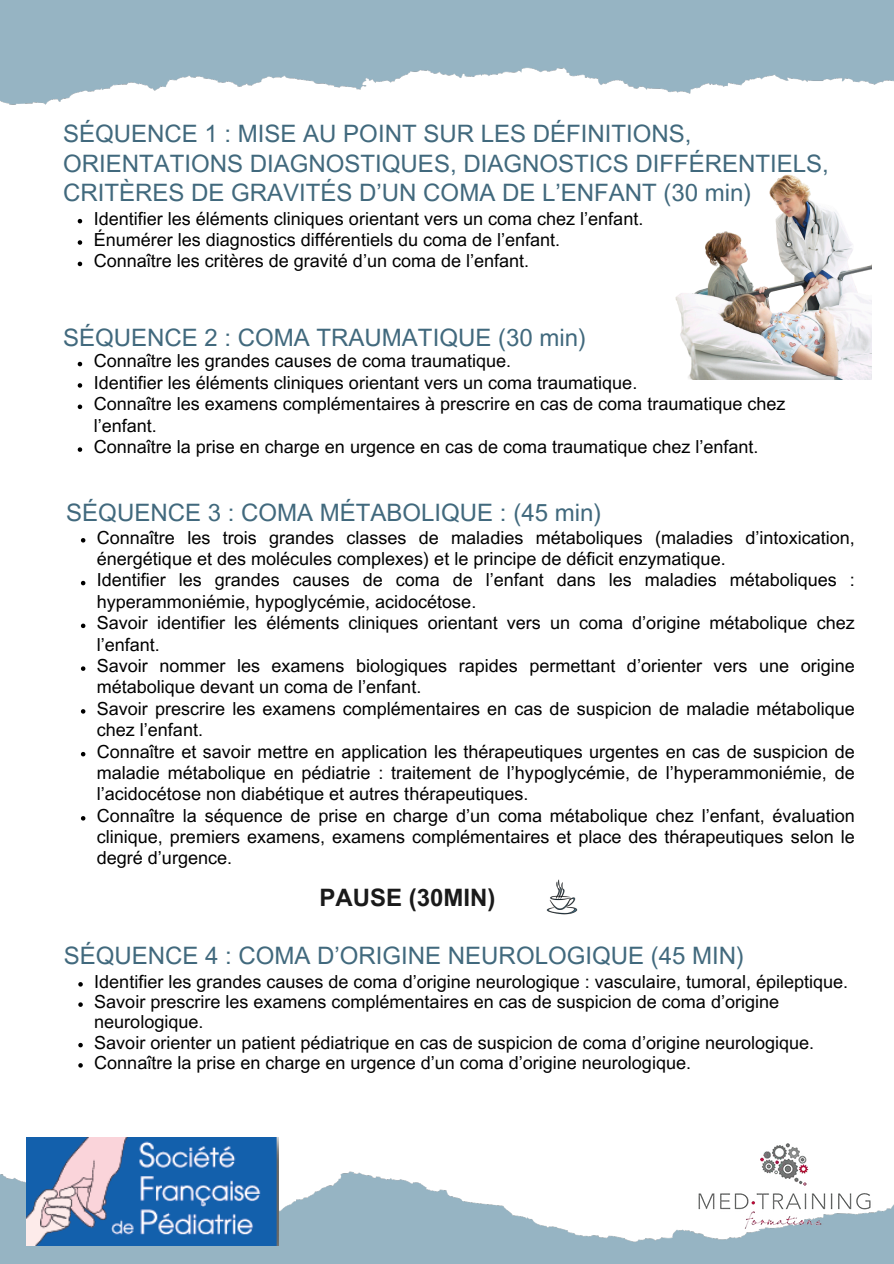
<style>
.page{position:relative;width:894px;height:1264px;background:#fff}
.page>*{position:absolute;margin:0;border:0;box-sizing:border-box;transform-origin:0 0}
.t1{font:24px/29.2px "Arial MT Pro";color:#41697d}
.t2{font:700 24px "Arial MT Pro";color:#1a1a1a}
.t3{font:18px/21.3px "Arial MT Pro";color:#000}
</style>
<div class="page">
<img style="left:0;top:0;width:893px;height:105px">
<img style="left:0;top:1153px;width:893px;height:110px">
<img style="left:681px;top:1143px;width:203px;height:94px">
<img style="left:675px;top:174px;width:196px;height:206px">
<img style="left:546px;top:879px;width:32px;height:36px">
<svg style="left:81px;top:538px;width:4px;height:4px"></svg>
<svg style="left:81px;top:581px;width:4px;height:4px"></svg>
<svg style="left:81px;top:623px;width:4px;height:5px"></svg>
<svg style="left:81px;top:666px;width:4px;height:5px"></svg>
<svg style="left:81px;top:709px;width:4px;height:4px"></svg>
<svg style="left:81px;top:752px;width:4px;height:4px"></svg>
<svg style="left:81px;top:816px;width:4px;height:4px"></svg>
<img style="left:26px;top:1137px;width:252px;height:107px">
<svg style="left:78px;top:219px;width:4px;height:4px"></svg>
<svg style="left:78px;top:240px;width:4px;height:5px"></svg>
<svg style="left:78px;top:262px;width:4px;height:4px"></svg>
<svg style="left:78px;top:362px;width:4px;height:4px"></svg>
<svg style="left:78px;top:383px;width:4px;height:5px"></svg>
<svg style="left:78px;top:404px;width:4px;height:5px"></svg>
<svg style="left:78px;top:447px;width:4px;height:5px"></svg>
<svg style="left:78px;top:982px;width:5px;height:4px"></svg>
<svg style="left:78px;top:1002px;width:5px;height:4px"></svg>
<svg style="left:78px;top:1042px;width:5px;height:5px"></svg>
<svg style="left:78px;top:1063px;width:5px;height:4px"></svg>
<h3 class="t1" style="left:63px;top:122px;width:767px">SÉQUENCE 1 : MISE AU POINT SUR LES DÉFINITIONS,<br>ORIENTATIONS DIAGNOSTIQUES, DIAGNOSTICS DIFFÉRENTIELS,<br>CRITÈRES DE GRAVITÉS D’UN COMA DE L’ENFANT (30 min)</h3>
<p class="t3" style="left:94px;top:210px;width:551px">Identifier les éléments cliniques orientant vers un coma chez l’enfant.</p>
<p class="t3" style="left:94px;top:231px;width:468px">Énumérer les diagnostics différentiels du coma de l’enfant.</p>
<p class="t3" style="left:94px;top:252px;width:437px">Connaître les critères de gravité d’un coma de l’enfant.</p>
<p class="t1" style="left:63px;top:325px;width:524px">SÉQUENCE 2 : COMA TRAUMATIQUE (30 min)</p>
<p class="t3" style="left:94px;top:353px;width:419px">Connaître les grandes causes de coma traumatique.</p>
<p class="t3" style="left:94px;top:374px;width:545px">Identifier les éléments cliniques orientant vers un coma traumatique.</p>
<p class="t3" style="left:94px;top:395px;width:693px">Connaître les examens complémentaires à prescrire en cas de coma traumatique chez l’enfant.</p>
<p class="t3" style="left:94px;top:438px;width:666px">Connaître la prise en charge en urgence en cas de coma traumatique chez l’enfant.</p>
<p class="t1" style="left:66px;top:501px;width:536px">SÉQUENCE 3 : COMA MÉTABOLIQUE : (45 min)</p>
<h3 class="t3" style="left:97px;top:529px;width:759px">Connaître les trois grandes classes de maladies métaboliques (maladies d’intoxication, énergétique et des molécules complexes) et le principe de déficit enzymatique.</h3>
<p class="t3" style="left:97px;top:571px;width:759px">Identifier les grandes causes de coma de l’enfant dans les maladies métaboliques : hyperammoniémie, hypoglycémie, acidocétose.</p>
<p class="t3" style="left:97px;top:614px;width:759px">Savoir identifier les éléments cliniques orientant vers un coma d’origine métabolique chez l’enfant.</p>
<p class="t3" style="left:97px;top:657px;width:759px">Savoir nommer les examens biologiques rapides permettant d’orienter vers une origine métabolique devant un coma de l’enfant.</p>
<p class="t3" style="left:97px;top:700px;width:759px">Savoir prescrire les examens complémentaires en cas de suspicion de maladie métabolique chez l’enfant.</p>
<h3 class="t3" style="left:97px;top:742px;width:759px;text-align:justify">Connaître et savoir mettre en application les thérapeutiques urgentes en cas de suspicion de maladie métabolique en pédiatrie : traitement de l’hypoglycémie, de l’hyperammoniémie, de l’acidocétose non diabétique et autres thérapeutiques.</h3>
<p class="t3" style="left:97px;top:807px;width:759px;text-align:justify">Connaître la séquence de prise en charge d’un coma métabolique chez l’enfant, évaluation clinique, premiers examens, examens complémentaires et place des thérapeutiques selon le degré d’urgence.</p>
<p class="t2" style="left:319px;top:888px;width:177px">PAUSE (30MIN)</p>
<p class="t1" style="left:64px;top:944px;width:681px">SÉQUENCE 4 : COMA D’ORIGINE NEUROLOGIQUE (45 MIN)</p>
<h1 class="t3" style="left:94px;top:973px;width:755px">Identifier les grandes causes de coma d’origine neurologique : vasculaire, tumoral, épileptique.</h1>
<p class="t3" style="left:94px;top:993px;width:686px;line-height:20.2px">Savoir prescrire les examens complémentaires en cas de suspicion de coma d’origine neurologique.</p>
<h2 class="t3" style="left:94px;top:1033px;width:721px">Savoir orienter un patient pédiatrique en cas de suspicion de coma d’origine neurologique.</h2>
<p class="t3" style="left:94px;top:1054px;width:598px">Connaître la prise en charge en urgence d’un coma d’origine neurologique.</p>
</div>
